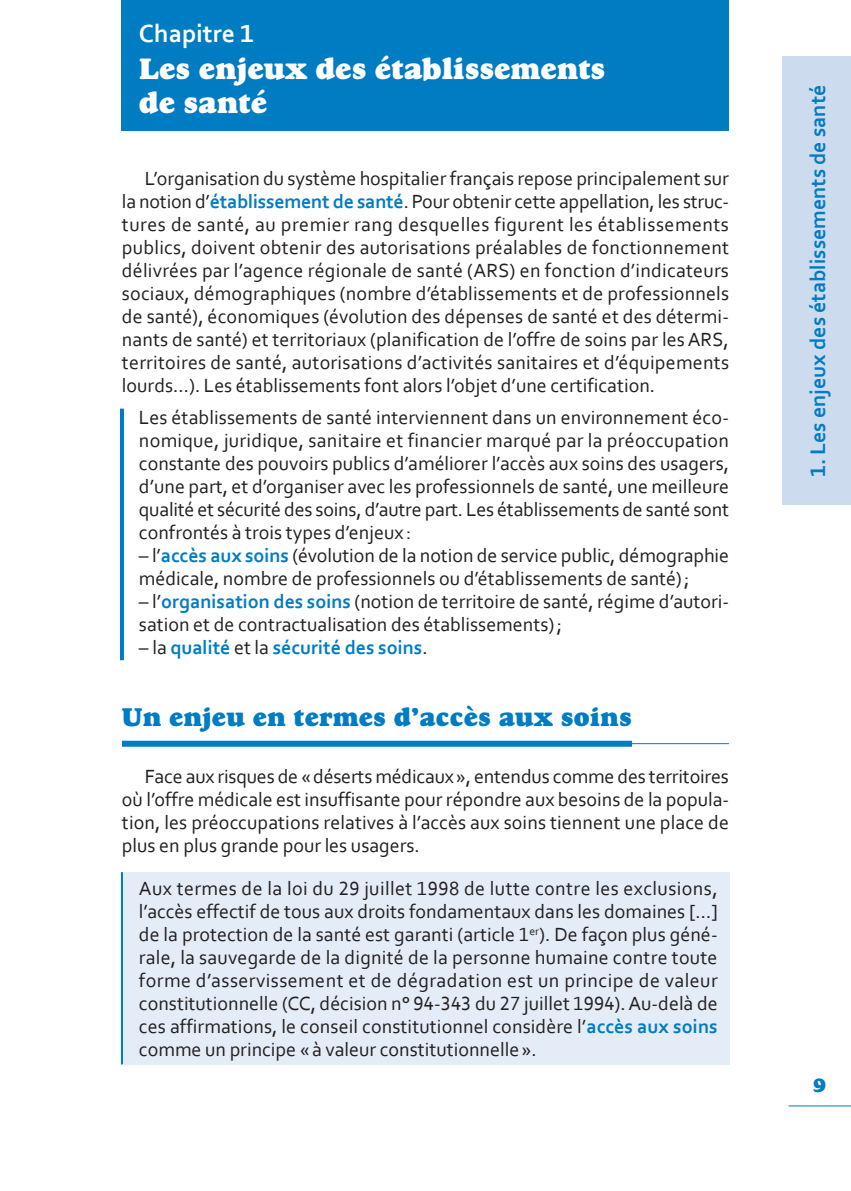
<style>
.page{position:relative;width:851px;height:1191px;background:#fff}
.page>*{position:absolute;margin:0;border:0;box-sizing:border-box;transform-origin:0 0}
.Titre_fiche{font:30px/34px "Goudy Std Heavyface";letter-spacing:-.01em;color:#fff}
.goudy_Filet{font:26px "Goudy Std Heavyface";color:#007cc2}
.Fiche{font:700 26px "Corbel";color:#fff}
.Onglet_trame{font:700 22px "Corbel";color:#007cc2}
.Text{font:20px/23px "Corbel";color:#231f20;text-align:justify}
.Definition_Enumerati{font:20px/23px "Corbel";color:#231f20}
.Definition_Fond_File{font:20px/23px "Corbel";color:#231f20;text-align:justify}
.Definition_Enumerati-2{font:700 20px "Corbel";color:#007cc2}
.goudy{font:20px "Goudy Std Heavyface";color:#007cc2}
.s1{font-weight:700;color:#007cc2}
.s2{font-weight:400;color:#231f20}
</style>
<div class="page">
<hr style="left:120px;top:408px;width:4px;height:252px;background:#007cc2">
<div style="left:122px;top:872px;width:607px;height:192px;background:#e4ecf7"></div>
<hr style="left:121px;top:872px;width:2px;height:192px;background:#007cc2">
<hr style="left:788px;top:1105px;width:62px;height:1px;background:#007cc2">
<div style="left:782px;top:57px;width:68px;height:448px;background:#cddbef"></div>
<div style="left:122px;top:0;width:607px;height:130px;background:#007cc2"></div>
<hr style="left:122px;top:743px;width:607px;height:1px;background:#007cc2">
<div style="left:122px;top:740px;width:510px;height:6px;background:#007cc2"></div>
<p class="Fiche" style="left:139px;top:18px;width:116px">Chapitre 1</p>
<p class="Titre_fiche" style="left:139px;top:52px;width:468px">Les enjeux des établissements de santé</p>
<p class="Text" style="left:122px;top:166px;width:608px;text-indent:23px">L’organisation du système hospitalier français repose principalement sur la notion d’<span class="s1">établissement de santé</span>. Pour obtenir cette appellation, les struc&shy;tures de santé, au premier rang desquelles figurent les établissements publics, doivent obtenir des autorisations préalables de fonctionnement délivrées par l’agence régionale de santé (ARS) en fonction d’indicateurs sociaux, démographiques (nombre d’établissements et de professionnels de santé), économiques (évolution des dépenses de santé et des détermi&shy;nants de santé) et territoriaux (planification de l’offre de soins par les ARS, territoires de santé, autorisations d’activités sanitaires et d’équipements lourds…). Les établissements font alors l’objet d’une certification.</p>
<p class="Definition_Enumerati" style="left:139px;top:405px;width:591px;text-align:justify">Les établissements de santé interviennent dans un environnement éco&shy;nomique, juridique, sanitaire et financier marqué par la préoccupation constante des pouvoirs publics d’améliorer l’accès aux soins des usagers, d’une part, et d’organiser avec les professionnels de santé, une meilleure qualité et sécurité des soins, d’autre part. Les établissements de santé sont confrontés à trois types d’enjeux :</p>
<p class="Definition_Enumerati" style="left:139px;top:543px;width:591px">– l’<span class="s1">accès aux soins</span> (évolution de la notion de service public, démographie médicale, nombre de professionnels ou d’établissements de santé);</p>
<p class="Definition_Enumerati" style="left:139px;top:589px;width:591px">– l’<span class="s1">organisation des soins</span> (notion de territoire de santé, régime d’autori&shy;sation et de contractualisation des établissements);</p>
<p class="Definition_Enumerati-2" style="left:139px;top:634px;width:290px"><span class="s2">– la</span> qualité <span class="s2">et la</span> sécurité des soins<span class="s2">.</span></p>
<p class="goudy_Filet" style="left:122px;top:701px;width:511px">Un enjeu en termes d’accès aux soins</p>
<p class="Text" style="left:122px;top:764px;width:608px;text-indent:23px">Face aux risques de «déserts médicaux», entendus comme des territoires où l’offre médicale est insuffisante pour répondre aux besoins de la popula&shy;tion, les préoccupations relatives à l’accès aux soins tiennent une place de plus en plus grande pour les usagers.</p>
<p class="Definition_Fond_File" style="left:139px;top:876px;width:580px">Aux termes de la loi du 29 juillet 1998 de lutte contre les exclusions, l’accès effectif de tous aux droits fondamentaux dans les domaines […] de la protection de la santé est garanti (article 1<sup>er</sup>). De façon plus géné&shy;rale, la sauvegarde de la dignité de la personne humaine contre toute forme d’asservissement et de dégradation est un principe de valeur constitutionnelle (CC, décision n° 94-343 du 27 juillet 1994). Au-delà de ces affirmations, le conseil constitutionnel considère l’<span class="s1">accès aux soins </span>comme un principe « à valeur constitutionnelle ».</p>
<p class="Onglet_trame" style="left:804px;top:477px;width:393px;rotate:-90deg">1. Les enjeux des établissements de santé</p>
<p class="goudy" style="left:813px;top:1072px;width:14px">9</p>
</div>
